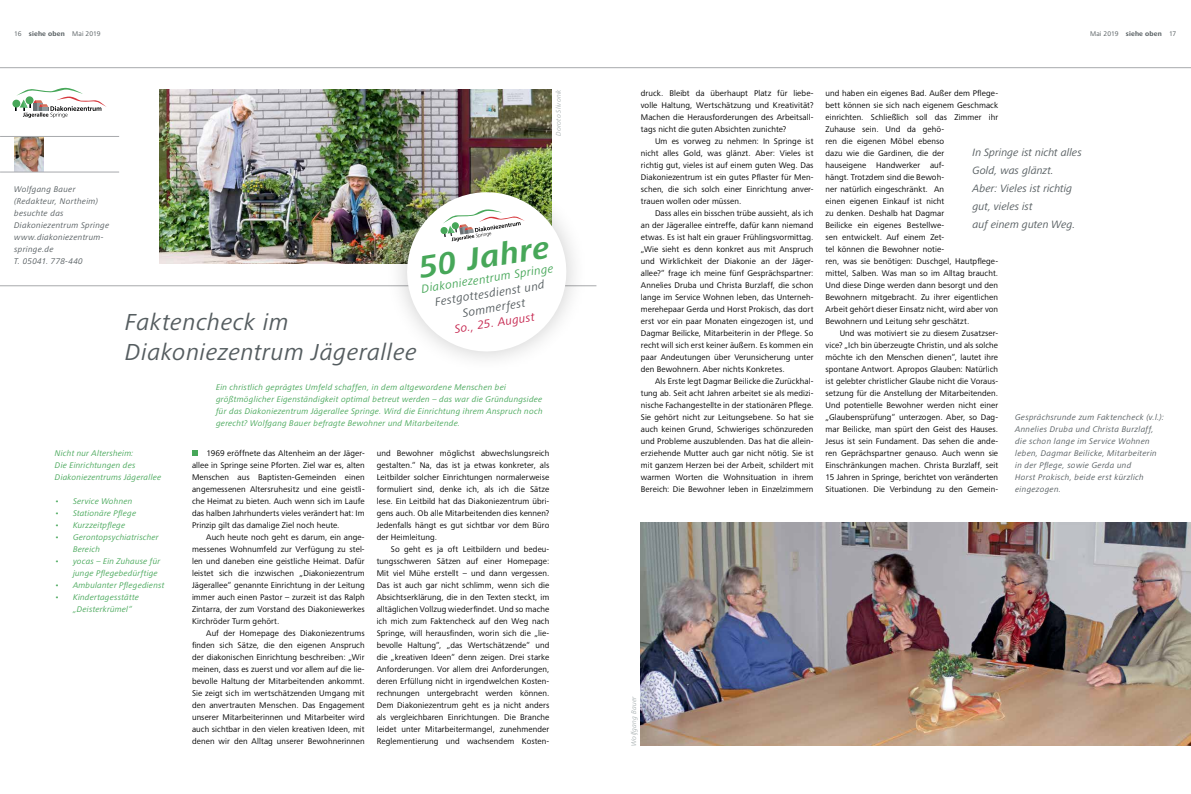
<style>
.page{position:relative;width:1191px;height:794px;background:#fff}
.page>*{position:absolute;margin:0;border:0;box-sizing:border-box;transform-origin:0 0}
.t1{font:italic 700 32px "Frutiger Next Pro";color:#47a759}
.t2{font:italic 24px/30px "Frutiger Next Pro";letter-spacing:.025em;color:#555d60}
.t3{font:italic 12px/15px "Frutiger Next Pro";color:#555d60;text-align:center}
.t4{font:italic 12px "Frutiger Next Pro";color:#47a759}
.t5{font:italic 12px "Frutiger Next Pro";color:#c5244d}
.t6{font:italic 11px/18px "Frutiger Next Pro";color:#555d60}
.t7{font:8.5px/12px "Frutiger Next Pro";letter-spacing:.01em;color:#000;text-align:justify}
.t8{font:italic 8.5px/12px "Frutiger Next Pro";letter-spacing:.025em;color:#47a759}
.t9{font:italic 8.5px/12px "Frutiger Next Pro";letter-spacing:.03em;color:#555d60}
.t10{font:7px "Frutiger Next Pro";letter-spacing:-.005em;color:#555d60}
.t11{font:italic 7px "Frutiger Next Pro";letter-spacing:.02em;color:#abb3b4}
.s1{font-weight:700}
</style>
<div class="page">
<img style="left:160px;top:90px;width:392px;height:174px">
<img style="left:641px;top:522px;width:550px;height:224px">
<img style="left:14px;top:137px;width:30px;height:35px">
<hr style="left:0;top:172px;width:119px;height:1px;background:#a7a9ac">
<hr style="left:0;top:136px;width:119px;height:1px;background:#a7a9ac">
<div style="left:12px;top:100px;width:8px;height:8px;background:#47a759;border-radius:50%"></div>
<svg style="left:16px;top:87px;width:90px;height:31px"></svg>
<hr style="left:0;top:67px;width:1191px;height:1px;background:#a7a9ac">
<hr style="left:0;top:285px;width:596px;height:1px;background:#a7a9ac">
<svg style="left:192px;top:450px;width:6px;height:6px"></svg>
<div style="left:385px;top:170px;width:203px;height:203px;background:#000;opacity:.2"></div>
<svg style="left:401px;top:186px;width:171px;height:171px"></svg>
<p class="t10" style="left:14px;top:30px;width:88px">16 <span class="s1">siehe oben</span> Mai 2019</p>
<p class="t10" style="left:1090px;top:30px;width:88px">Mai 2019 <span class="s1">siehe oben</span> 17</p>
<p class="t11" style="left:554px;top:136px;width:48px;rotate:-90deg">Doroto Slivonik</p>
<p class="t9" style="left:14px;top:183px;width:97px">Wolfgang Bauer (Redakteur, Northeim) besuchte das<br>Diakoniezentrum Springe www.diakoniezentrum&shy;springe.de<br>T. 05041. 778-440</p>
<h1 class="t1" style="left:416px;top:249px;width:133px;rotate:-9deg">50 Jahre</h1>
<h3 class="t4" style="left:420px;top:282px;width:134px;rotate:-9deg">Diakoniezentrum Springe</h3>
<h3 class="t3" style="left:434px;top:294px;width:112px;rotate:-9deg">Festgottesdienst und<br>Sommerfest</h3>
<h3 class="t5" style="left:454px;top:322px;width:83px;rotate:-9deg">So., 25. August</h3>
<h2 class="t2" style="left:125px;top:307px;width:293px">Faktencheck im<br>Diakoniezentrum Jägerallee</h2>
<p class="t8" style="left:216px;top:381px;width:328px">Ein christlich geprägtes Umfeld schaffen, in dem altgewordene Menschen bei größtmöglicher Eigenständigkeit optimal betreut werden – das war die Gründungsidee für das Diakoniezentrum Jägerallee Springe. Wird die Einrichtung ihrem Anspruch noch gerecht? Wolfgang Bauer befragte Bewohner und Mitarbeitende.</p>
<p class="t8" style="left:55px;top:447px;width:108px">Nicht nur Altersheim:<br>Die Einrichtungen des<br>Diakoniezentrums Jägerallee</p>
<p class="t8" style="left:55px;top:495px;width:79px">• Service Wohnen</p>
<p class="t8" style="left:55px;top:507px;width:83px">• Stationäre Pflege</p>
<p class="t8" style="left:55px;top:519px;width:72px">• Kurzzeitpflege</p>
<p class="t8" style="left:73px;top:531px;width:87px;text-indent:-18px">• Gerontopsychiatrischer<br>Bereich</p>
<p class="t8" style="left:73px;top:555px;width:89px;text-indent:-18px">• yocas – Ein Zuhause für junge Pflegebedürftige</p>
<p class="t8" style="left:55px;top:579px;width:111px">• Ambulanter Pflegedienst</p>
<p class="t8" style="left:73px;top:591px;width:68px;text-indent:-18px">• Kindertagesstätte „Deisterkrümel“</p>
<p class="t7" style="left:192px;top:447px;width:174px;text-indent:14px">1969 eröffnete das Altenheim an der Jäger&shy;allee in Springe seine Pforten. Ziel war es, alten Menschen aus Baptisten-Gemeinden einen angemessenen Altersruhesitz und eine geistli&shy;che Heimat zu bieten. Auch wenn sich im Laufe das halben Jahrhunderts vieles verändert hat: Im Prinzip gilt das damalige Ziel noch heute.</p>
<p class="t7" style="left:192px;top:531px;width:174px;text-indent:14px">Auch heute noch geht es darum, ein ange&shy;messenes Wohnumfeld zur Verfügung zu stel&shy;len und daneben eine geistliche Heimat. Dafür leistet sich die inzwischen „Diakoniezentrum Jägerallee“ genannte Einrichtung in der Leitung immer auch einen Pastor – zurzeit ist das Ralph Zintarra, der zum Vorstand des Diakoniewerkes Kirchröder Turm gehört.</p>
<p class="t7" style="left:192px;top:627px;width:174px;text-indent:14px">Auf der Homepage des Diakoniezentrums finden sich Sätze, die den eigenen Anspruch der diakonischen Einrichtung beschreiben: „Wir meinen, dass es zuerst und vor allem auf die lie&shy;bevolle Haltung der Mitarbeitenden ankommt.<br>Sie zeigt sich im wertschätzenden Umgang mit den anvertrauten Menschen. Das Engagement unserer Mitarbeiterinnen und Mitarbeiter wird auch sichtbar in den vielen kreativen Ideen, mit denen wir den Alltag unserer Bewohnerinnen</p>
<p class="t7" style="left:377px;top:447px;width:174px">und Bewohner möglichst abwechslungsreich gestalten.“ Na, das ist ja etwas konkreter, als Leitbilder solcher Einrichtungen normalerweise formuliert sind, denke ich, als ich die Sätze lese. Ein Leitbild hat das Diakoniezentrum übri&shy;gens auch. Ob alle Mitarbeitenden dies kennen?<br>Jedenfalls hängt es gut sichtbar vor dem Büro der Heimleitung.</p>
<p class="t7" style="left:377px;top:543px;width:174px;text-indent:14px">So geht es ja oft Leitbildern und bedeu&shy;tungsschweren Sätzen auf einer Homepage:<br>Mit viel Mühe erstellt – und dann vergessen.<br>Das ist auch gar nicht schlimm, wenn sich die Absichtserklärung, die in den Texten steckt, im alltäglichen Vollzug wiederfindet. Und so mache ich mich zum Faktencheck auf den Weg nach Springe, will herausfinden, worin sich die „lie&shy;bevolle Haltung“, „das Wertschätzende“ und die „kreativen Ideen“ denn zeigen. Drei starke Anforderungen. Vor allem drei Anforderungen, deren Erfüllung nicht in irgendwelchen Kosten&shy;rechnungen untergebracht werden können.<br>Dem Diakoniezentrum geht es ja nicht anders als vergleichbaren Einrichtungen. Die Branche leidet unter Mitarbeitermangel, zunehmender Reglementierung und wachsendem Kosten-</p>
<p class="t7" style="left:641px;top:87px;width:174px">druck. Bleibt da überhaupt Platz für liebe&shy;volle Haltung, Wertschätzung und Kreativität?<br>Machen die Herausforderungen des Arbeitsall&shy;tags nicht die guten Absichten zunichte?</p>
<p class="t7" style="left:641px;top:135px;width:174px;text-indent:14px">Um es vorweg zu nehmen: In Springe ist nicht alles Gold, was glänzt. Aber: Vieles ist richtig gut, vieles ist auf einem guten Weg. Das Diakoniezentrum ist ein gutes Pflaster für Men&shy;schen, die sich solch einer Einrichtung anver&shy;trauen wollen oder müssen.</p>
<p class="t7" style="left:641px;top:207px;width:174px;text-indent:14px">Dass alles ein bisschen trübe aussieht, als ich an der Jägerallee eintreffe, dafür kann niemand etwas. Es ist halt ein grauer Frühlingsvormittag. „Wie sieht es denn konkret aus mit Anspruch und Wirklichkeit der Diakonie an der Jäger&shy;allee?“ frage ich meine fünf Gesprächspartner:<br>Annelies Druba und Christa Burzlaff, die schon lange im Service Wohnen leben, das Unterneh&shy;merehepaar Gerda und Horst Prokisch, das dort erst vor ein paar Monaten eingezogen ist, und Dagmar Beilicke, Mitarbeiterin in der Pflege. So recht will sich erst keiner äußern. Es kommen ein paar Andeutungen über Verunsicherung unter den Bewohnern. Aber nichts Konkretes.</p>
<p class="t7" style="left:641px;top:375px;width:174px;text-indent:14px">Als Erste legt Dagmar Beilicke die Zurückhal&shy;tung ab. Seit acht Jahren arbeitet sie als medizi&shy;nische Fachangestellte in der stationären Pflege.<br>Sie gehört nicht zur Leitungsebene. So hat sie auch keinen Grund, Schwieriges schönzureden und Probleme auszublenden. Das hat die allein&shy;erziehende Mutter auch gar nicht nötig. Sie ist mit ganzem Herzen bei der Arbeit, schildert mit warmen Worten die Wohnsituation in ihrem Bereich: Die Bewohner leben in Einzelzimmern</p>
<p class="t7" style="left:825px;top:87px;width:174px;text-align:left">und haben ein eigenes Bad. Außer dem Pflege&shy;bett können sie sich nach eigenem Geschmack einrichten. Schließlich soll das Zimmer ihr Zuhause sein. Und da gehö-<br>ren die eigenen Möbel ebenso<br>dazu wie die Gardinen, die der<br>hauseigene Handwerker auf-<br>hängt. Trotzdem sind die Bewoh-<br>ner natürlich eingeschränkt. An<br>einen eigenen Einkauf ist nicht<br>zu denken. Deshalb hat Dagmar<br>Beilicke ein eigenes Bestellwe-<br>sen entwickelt. Auf einem Zet-<br>tel können die Bewohner notie-<br>ren, was sie benötigen: Duschgel, Hautpflege&shy;mittel, Salben. Was man so im Alltag braucht.<br>Und diese Dinge werden dann besorgt und den Bewohnern mitgebracht. Zu ihrer eigentlichen Arbeit gehört dieser Einsatz nicht, wird aber von Bewohnern und Leitung sehr geschätzt.</p>
<p class="t7" style="left:825px;top:327px;width:174px;text-indent:14px">Und was motiviert sie zu diesem Zusatzser&shy;vice? „Ich bin überzeugte Christin, und als solche möchte ich den Menschen dienen“, lautet ihre spontane Antwort. Apropos Glauben: Natürlich ist gelebter christlicher Glaube nicht die Voraus&shy;setzung für die Anstellung der Mitarbeitenden.<br>Und potentielle Bewohner werden nicht einer „Glaubensprüfung“ unterzogen. Aber, so Dag&shy;mar Beilicke, man spürt den Geist des Hauses.<br>Jesus ist sein Fundament. Das sehen die ande&shy;ren Geprächspartner genauso. Auch wenn sie Einschränkungen machen. Christa Burzlaff, seit 15 Jahren in Springe, berichtet von veränderten Situationen. Die Verbindung zu den Gemein-</p>
<p class="t6" style="left:972px;top:143px;width:111px">In Springe ist nicht alles<br>Gold, was glänzt.<br>Aber: Vieles ist richtig gut, vieles ist<br>auf einem guten Weg.</p>
<p class="t9" style="left:1015px;top:411px;width:150px">Gesprächsrunde zum Faktencheck (v.l.):<br>Annelies Druba und Christa Burzlaff, die schon lange im Service Wohnen leben, Dagmar Beilicke, Mitarbeiterin in der Pflege, sowie Gerda und<br>Horst Prokisch, beide erst kürzlich eingezogen.</p>
<p class="t11" style="left:630px;top:746px;width:51px;rotate:-90deg">Wolfgang Bauer</p>
</div>
